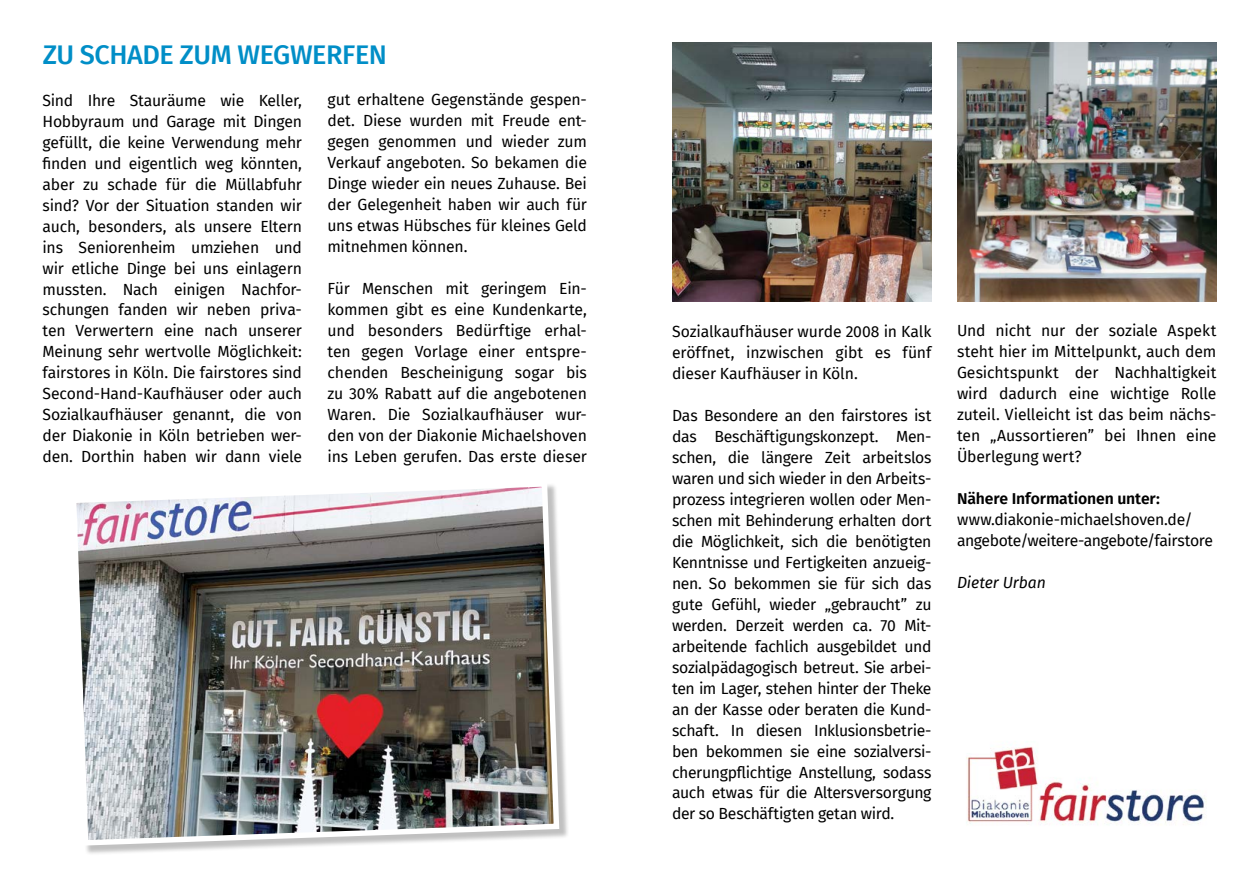
<style>
.page{position:relative;width:1259px;height:893px;background:#fff}
.page>*{position:absolute;margin:0;border:0;box-sizing:border-box;transform-origin:0 0}
.t1{font:500 27px "Fira Sans";letter-spacing:-.015em;color:#008ec7}
.t2{font:15.75px/21px "Fira Sans";letter-spacing:-.015em;color:#000;text-align:justify}
.t3{font:600 15.75px "Fira Sans";letter-spacing:-.01em;color:#000}
.t4{font:italic 15.75px "Fira Sans";letter-spacing:-.005em;color:#000}
</style>
<div class="page">
<div style="left:73px;top:483px;width:496px;height:372px;background:#000;opacity:.25"></div>
<img style="left:73px;top:483px;width:489px;height:365px">
<img style="left:957px;top:43px;width:259px;height:259px">
<img style="left:672px;top:43px;width:259px;height:259px">
<img style="left:966px;top:747px;width:241px;height:78px">
<h1 class="t1" style="left:43px;top:32px;width:346px">ZU SCHADE ZUM WEGWERFEN</h1>
<p class="t2" style="left:43px;top:89px;width:261px">Sind Ihre Stauräume wie Keller, Hobbyraum und Garage mit Dingen gefüllt, die keine Verwendung mehr finden und eigentlich weg könnten, aber zu schade für die Müllabfuhr sind? Vor der Situation standen wir auch, besonders, als unsere Eltern ins Seniorenheim umziehen und wir etliche Dinge bei uns einlagern mussten. Nach einigen Nachfor&shy;schungen fanden wir neben priva&shy;ten Verwertern eine nach unserer Meinung sehr wertvolle Möglichkeit: fairstores in Köln. Die fairstores sind Second-Hand-Kaufhäuser oder auch Sozialkaufhäuser genannt, die von der Diakonie in Köln betrieben wer&shy;den. Dorthin haben wir dann viele</p>
<p class="t2" style="left:327px;top:89px;width:261px">gut erhaltene Gegenstände gespen&shy;det. Diese wurden mit Freude ent&shy;gegen genommen und wieder zum Verkauf angeboten. So bekamen die Dinge wieder ein neues Zuhause. Bei der Gelegenheit haben wir auch für uns etwas Hübsches für kleines Geld mitnehmen können.</p>
<p class="t2" style="left:327px;top:278px;width:261px">Für Menschen mit geringem Ein&shy;kommen gibt es eine Kundenkarte, und besonders Bedürftige erhal&shy;ten gegen Vorlage einer entspre&shy;chenden Bescheinigung sogar bis zu 30% Rabatt auf die angebotenen Waren. Die Sozialkaufhäuser wur&shy;den von der Diakonie Michaelshoven ins Leben gerufen. Das erste dieser</p>
<p class="t2" style="left:672px;top:320px;width:261px">Sozialkaufhäuser wurde 2008 in Kalk eröffnet, inzwischen gibt es fünf dieser Kaufhäuser in Köln.</p>
<p class="t2" style="left:672px;top:404px;width:261px">Das Besondere an den fairstores ist das Beschäftigungskonzept. Men&shy;schen, die längere Zeit arbeitslos waren und sich wieder in den Arbeits&shy;prozess integrieren wollen oder Men&shy;schen mit Behinderung erhalten dort die Möglichkeit, sich die benötigten Kenntnisse und Fertigkeiten anzueig&shy;nen. So bekommen sie für sich das gute Gefühl, wieder „gebraucht” zu werden. Derzeit werden ca. 70 Mit&shy;arbeitende fachlich ausgebildet und sozialpädagogisch betreut. Sie arbei&shy;ten im Lager, stehen hinter der Theke an der Kasse oder beraten die Kund&shy;schaft. In diesen Inklusionsbetrie&shy;ben bekommen sie eine sozialversi&shy;cherungpflichtige Anstellung, sodass auch etwas für die Altersversorgung der so Beschäftigten getan wird.</p>
<p class="t2" style="left:957px;top:320px;width:261px">Und nicht nur der soziale Aspekt steht hier im Mittelpunkt, auch dem Gesichtspunkt der Nachhaltigkeit wird dadurch eine wichtige Rolle zuteil. Vielleicht ist das beim nächs&shy;ten „Aussortieren” bei Ihnen eine Überlegung wert?</p>
<p class="t3" style="left:957px;top:486px;width:204px">Nähere Informationen unter:</p>
<p class="t2" style="left:957px;top:509px;width:258px">www.diakonie-michaelshoven.de/ angebote/weitere-angebote/fairstore</p>
<p class="t4" style="left:957px;top:571px;width:90px">Dieter Urban</p>
</div>
